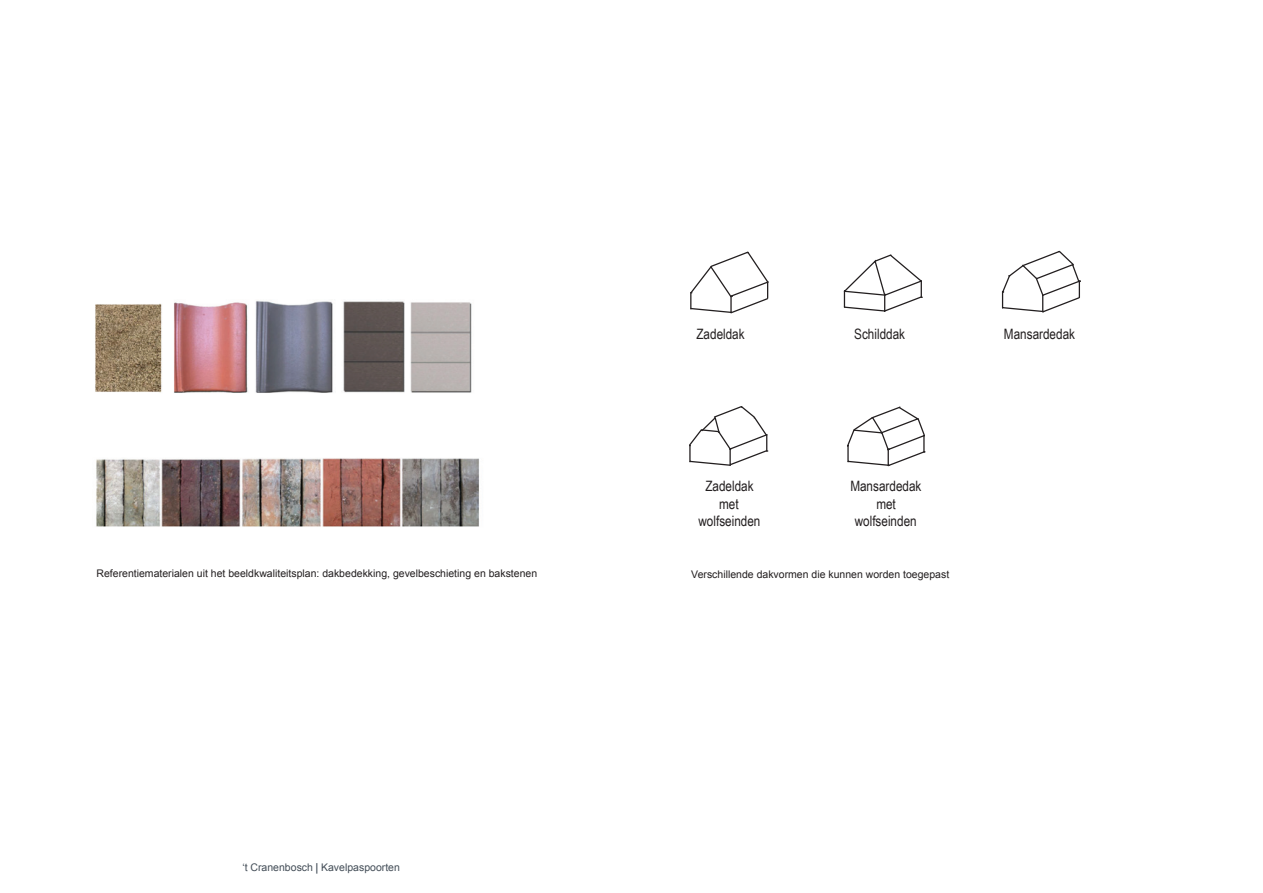
<style>
.page{position:relative;width:1263px;height:893px;background:#fff}
.page>*{position:absolute;margin:0;border:0;box-sizing:border-box;transform-origin:0 0}
.t1{font:14.25px/17.4px "Arial Narrow";color:#231f20;text-align:center}
.t2{font:10.5px "Arial";color:#231f20}
.t3{font:10.5px "Arial";color:#434d57}
.s1{font-family:"Myriad Pro";font-weight:700;font-stretch:condensed}
</style>
<div class="page">
<svg style="left:690px;top:251px;width:79px;height:63px"></svg>
<svg style="left:843px;top:254px;width:80px;height:58px"></svg>
<svg style="left:1001px;top:250px;width:80px;height:63px"></svg>
<svg style="left:689px;top:406px;width:79px;height:60px"></svg>
<svg style="left:847px;top:406px;width:79px;height:61px"></svg>
<img style="left:95px;top:300px;width:377px;height:93px">
<img style="left:96px;top:458px;width:383px;height:69px">
<h1 class="t1" style="left:696px;top:324px;width:50px">Zadeldak</h1>
<h1 class="t1" style="left:854px;top:324px;width:52px">Schilddak</h1>
<h1 class="t1" style="left:1004px;top:324px;width:73px">Mansardedak</h1>
<h1 class="t1" style="left:698px;top:477px;width:63px">Zadeldak met wolfseinden</h1>
<h1 class="t1" style="left:850px;top:477px;width:73px">Mansardedak met wolfseinden</h1>
<p class="t2" style="left:97px;top:566px;width:442px">Referentiematerialen uit het beeldkwaliteitsplan: dakbedekking, gevelbeschieting en bakstenen</p>
<p class="t2" style="left:691px;top:567px;width:259px">Verschillende dakvormen die kunnen worden toegepast</p>
<p class="t3" style="left:242px;top:861px;width:159px">‘t Cranenbosch <span class="s1">|</span> Kavelpaspoorten</p>
</div>
